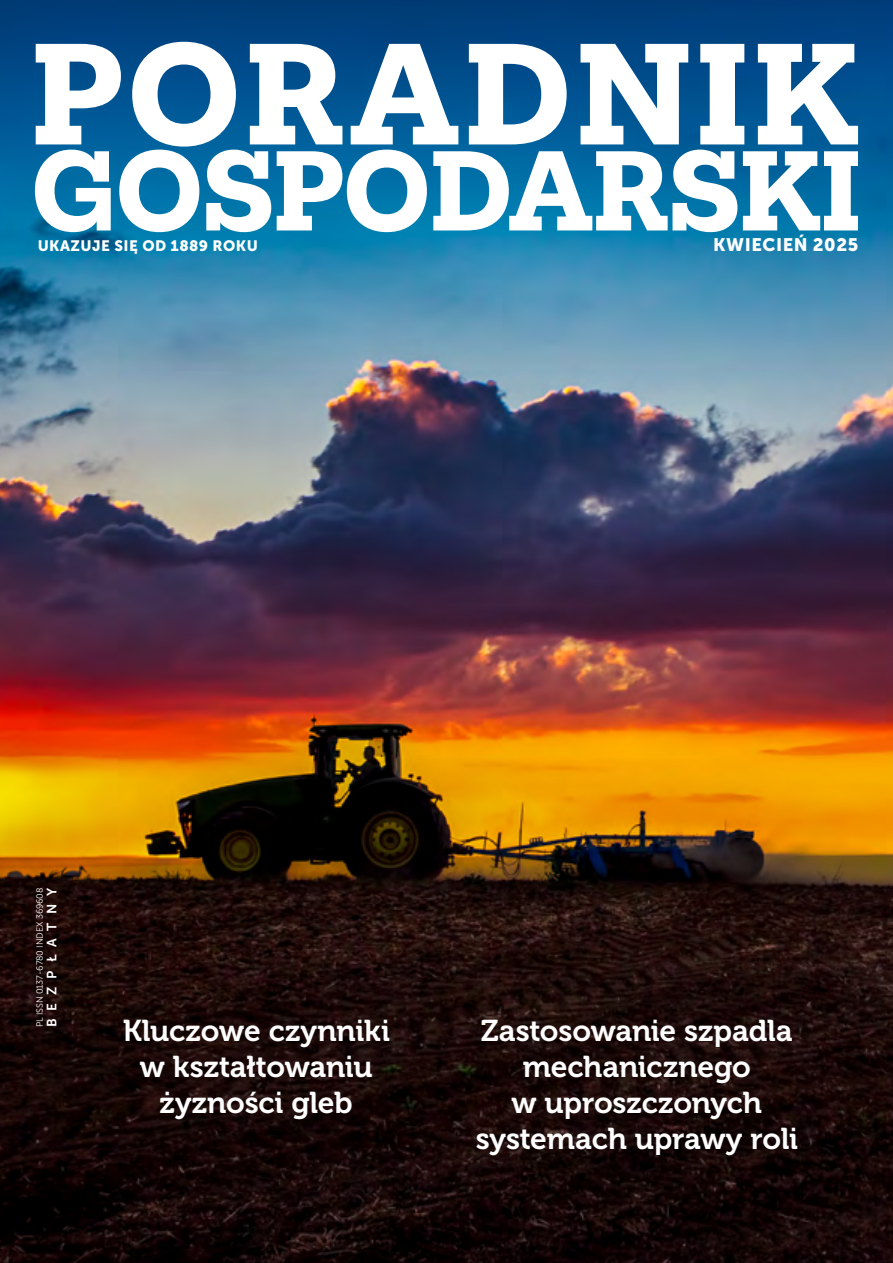
<style>
.page{position:relative;width:893px;height:1263px;background:#fff}
.page>*{position:absolute;margin:0;border:0;box-sizing:border-box;transform-origin:0 0}
.t1{font:30px/36px "Museo 700";letter-spacing:-.005em;color:#fff;text-align:center}
.t2{font:18px "Museo Sans 900";letter-spacing:.03em;color:#fff}
.t3{font:15px "Museo Sans 900";letter-spacing:.03em;color:#fff}
.t4{font:13.5px "Museo Sans 700";letter-spacing:.59em;color:#fff}
.t5{font:9px "Museo Sans 300";letter-spacing:-.01em;color:#fff}
</style>
<div class="page">
<img style="left:0;top:0;width:893px;height:1263px">
<svg style="left:35px;top:42px;width:823px;height:190px"></svg>
<p class="t3" style="left:38px;top:237px;width:222px">UKAZUJE SIĘ OD 1889 ROKU</p>
<p class="t2" style="left:713px;top:234px;width:147px">KWIECIEŃ 2025</p>
<p class="t5" style="left:35px;top:1027px;width:141px;rotate:-90deg">PL ISSN 0137-6780 INDEX 369608</p>
<p class="t4" style="left:44px;top:1027px;width:141px;rotate:-90deg">BEZPŁATNY</p>
<p class="t1" style="left:122px;top:1013px;width:269px">Kluczowe czynniki w kształtowaniu żyzności gleb</p>
<p class="t1" style="left:475px;top:1013px;width:324px">Zastosowanie szpadla mechanicznego<br>w uproszczonych systemach uprawy roli</p>
</div>
